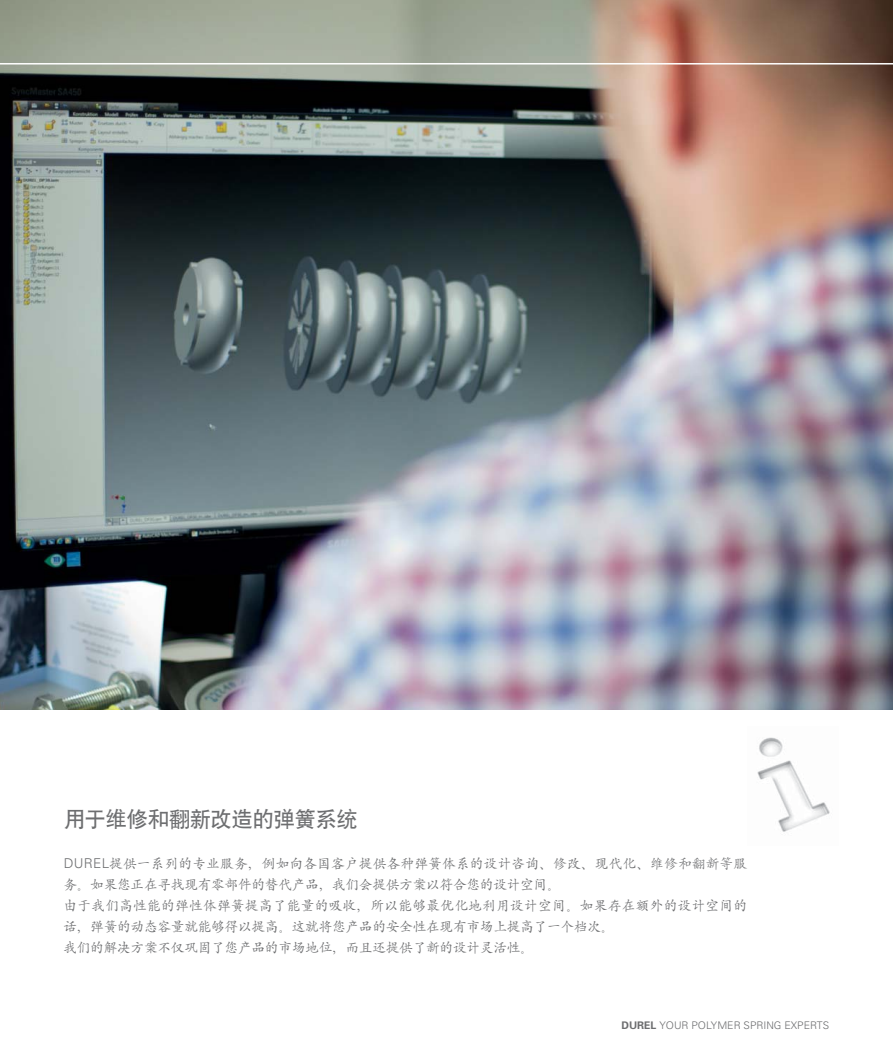
<style>
.page{position:relative;width:893px;height:1063px;background:#fff}
.page>*{position:absolute;margin:0;border:0;box-sizing:border-box;transform-origin:0 0}
.t1{font:21px "SIL Hei Med Jian";color:#6d6e70}
.t2{font:13.5px/21px "SIL Kai Reg Jian";letter-spacing:-.005em;color:#6d6e70}
.t3{font:300 10.5px "Univers";color:#6d6e70}
.s1{font-family:"Univers";font-weight:300}
.s2{font-weight:700}
</style>
<div class="page">
<img style="left:0;top:0;width:893px;height:710px">
<img style="left:757px;top:737px;width:73px;height:95px">
<hr style="left:0;top:63px;width:893px;height:2px;background:#fff">
<h1 class="t1" style="left:64px;top:809px;width:295px">用于维修和翻新改造的弹簧系统</h1>
<p class="t2" style="left:64px;top:853px;width:685px"><span class="s1">DUREL</span>提供一系列的专业服务，例如向各国客户提供各种弹簧体系的设计咨询、修改、现代化、维修和翻新等服务。如果您正在寻找现有零部件的替代产品，我们会提供方案以符合您的设计空间。<br>由于我们高性能的弹性体弹簧提高了能量的吸收，所以能够最优化地利用设计空间。如果存在额外的设计空间的话，弹簧的动态容量就能够得以提高。这就将您产品的安全性在现有市场上提高了一个档次。<br>我们的解决方案不仅巩固了您产品的市场地位，而且还提供了新的设计灵活性。</p>
<p class="t3" style="left:621px;top:1021px;width:209px"><span class="s2">DUREL</span> YOUR POLYMER SPRING EXPERTS</p>
</div>
